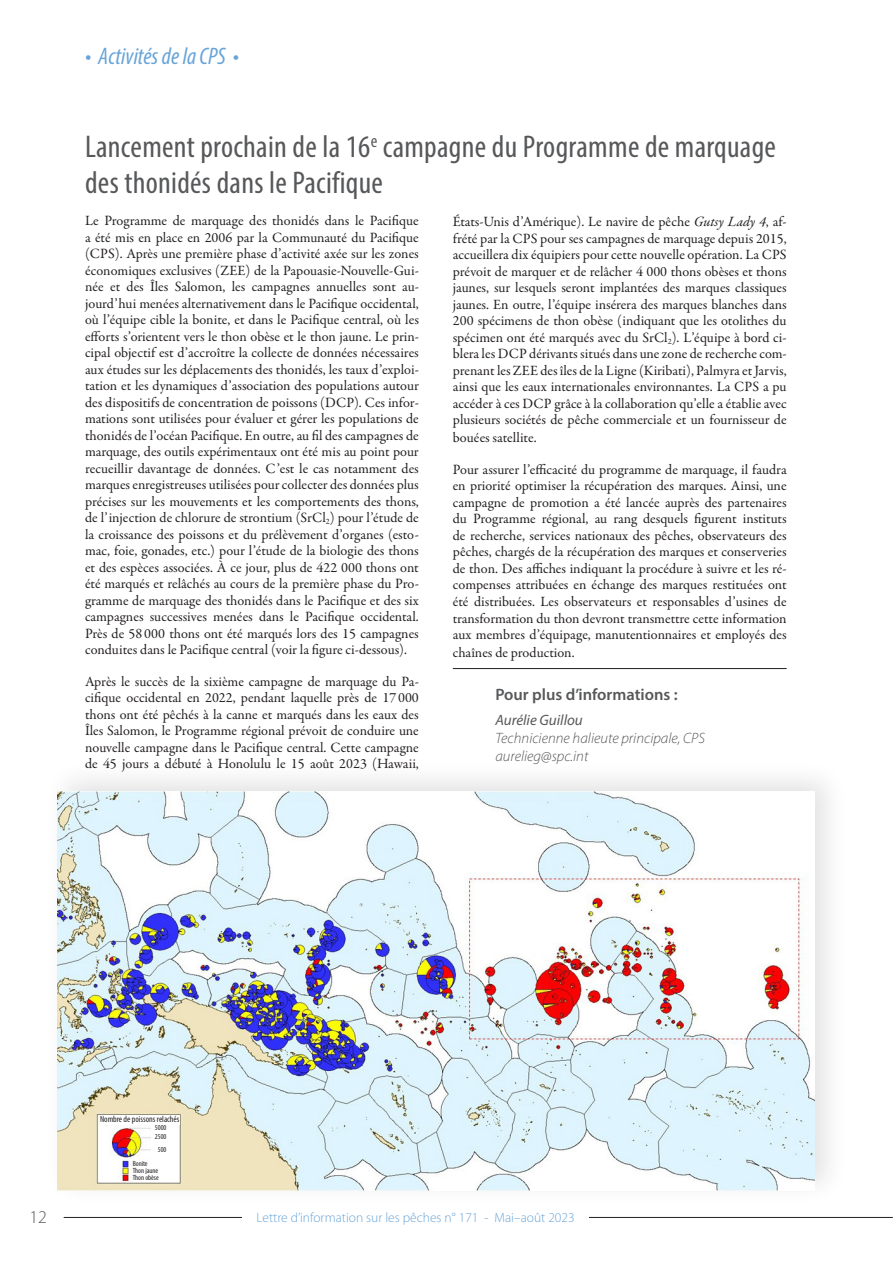
<style>
.page{position:relative;width:893px;height:1263px;background:#fff}
.page>*{position:absolute;margin:0;border:0;box-sizing:border-box;transform-origin:0 0}
.Title_article{font:condensed 31.5px/36px "Myriad Pro";letter-spacing:.01em;color:#57585a}
.t1{font:italic condensed 24px "Myriad Pro";color:#68a4d8}
.t2{font:300 18px "Myriad Pro";color:#57585a}
.for_more_information{font:600 16.5px "Myriad Pro";color:#57585a}
.for_more_info_email{font:italic 300 15px "Myriad Pro";color:#57585a}
.For_more_info_name{font:italic 15px "Myriad Pro";color:#57585a}
.t3{font:14.25px/16.5px "Garamond Premr Pro";color:#231f20;text-align:justify}
.t4{font:300 13.5px "Myriad Pro";color:#68a4d8}
.Table_of_contents_-_title{font:condensed 9px "Myriad Pro";color:#231f20}
.Table_of_contents_-_title-2{font:condensed 7.5px "Myriad Pro";color:#231f20}
.s1{font-style:italic}
</style>
<div class="page">
<hr style="left:64px;top:1217px;width:828px;height:1px;background:#231f20">
<div style="left:242px;top:1212px;width:347px;height:22px;background:#fff"></div>
<div style="left:42px;top:758px;width:808px;height:449px;background:#231f20;opacity:.13"></div>
<img style="left:57px;top:792px;width:757px;height:398px">
<hr style="left:453px;top:668px;width:334px;height:1px;background:#231f20">
<div style="left:100px;top:1115px;width:80px;height:10px;background:#fff"></div>
<div style="left:151px;top:1125px;width:15px;height:8px;background:#fff"></div>
<div style="left:151px;top:1133px;width:15px;height:13px;background:#fff"></div>
<div style="left:151px;top:1146px;width:15px;height:11px;background:#fff"></div>
<div style="left:133px;top:1160px;width:30px;height:7px;background:#fff"></div>
<div style="left:133px;top:1167px;width:33px;height:7px;background:#fff"></div>
<div style="left:133px;top:1174px;width:30px;height:8px;background:#fff"></div>
<h2 class="t1" style="left:85px;top:41px;width:155px">• Activités de la CPS •</h2>
<p class="Title_article" style="left:85px;top:128px;width:692px">Lancement prochain de la 16<sup>e</sup> campagne du Programme de marquage des thonidés dans le Pacifique</p>
<p class="t3" style="left:85px;top:213px;width:335px">Le Programme de marquage des thonidés dans le Pacifique a été mis en place en 2006 par la Communauté du Pacifique (CPS). Après une première phase d’activité axée sur les zones économiques exclusives (ZEE) de la Papouasie-Nouvelle-Gui&shy;née et des Îles Salomon, les campagnes annuelles sont au&shy;jourd’hui menées alternativement dans le Pacifique occidental, où l’équipe cible la bonite, et dans le Pacifique central, où les efforts s’orientent vers le thon obèse et le thon jaune. Le prin&shy;cipal objectif est d’accroître la collecte de données nécessaires aux études sur les déplacements des thonidés, les taux d’exploi&shy;tation et les dynamiques d’association des populations autour des dispositifs de concentration de poissons (DCP). Ces infor&shy;mations sont utilisées pour évaluer et gérer les populations de thonidés de l’océan Pacifique. En outre, au fil des campagnes de marquage, des outils expérimentaux ont été mis au point pour recueillir davantage de données. C’est le cas notamment des marques enregistreuses utilisées pour collecter des données plus précises sur les mouvements et les comportements des thons, de l’injection de chlorure de strontium (SrCl<sub>2</sub>) pour l’étude de la croissance des poissons et du prélèvement d’organes (esto&shy;mac, foie, gonades, etc.) pour l’étude de la biologie des thons et des espèces associées. À ce jour, plus de 422 000 thons ont été marqués et relâchés au cours de la première phase du Pro&shy;gramme de marquage des thonidés dans le Pacifique et des six campagnes successives menées dans le Pacifique occidental.<br>Près de 58 000 thons ont été marqués lors des 15 campagnes conduites dans le Pacifique central (voir la figure ci-dessous).</p>
<p class="t3" style="left:85px;top:673px;width:335px">Après le succès de la sixième campagne de marquage du Pa&shy;cifique occidental en 2022, pendant laquelle près de 17 000 thons ont été pêchés à la canne et marqués dans les eaux des Îles Salomon, le Programme régional prévoit de conduire une nouvelle campagne dans le Pacifique central. Cette campagne de 45 jours a débuté à Honolulu le 15 août 2023 (Hawaii,</p>
<p class="t3" style="left:453px;top:214px;width:335px">États-Unis d’Amérique). Le navire de pêche <span class="s1">Gutsy Lady 4</span>, af&shy;frété par la CPS pour ses campagnes de marquage depuis 2015, accueillera dix équipiers pour cette nouvelle opération. La CPS prévoit de marquer et de relâcher 4 000 thons obèses et thons jaunes, sur lesquels seront implantées des marques classiques jaunes. En outre, l’équipe insérera des marques blanches dans 200 spécimens de thon obèse (indiquant que les otolithes du spécimen ont été marqués avec du SrCl<sub>2</sub>). L’équipe à bord ci&shy;blera les DCP dérivants situés dans une zone de recherche com&shy;prenant les ZEE des îles de la Ligne (Kiribati), Palmyra et Jarvis, ainsi que les eaux internationales environnantes. La CPS a pu accéder à ces DCP grâce à la collaboration qu’elle a établie avec plusieurs sociétés de pêche commerciale et un fournisseur de</p>
<p class="t3" style="left:453px;top:430px;width:85px">bouées satellite.</p>
<p class="t3" style="left:453px;top:462px;width:335px">Pour assurer l’efficacité du programme de marquage, il faudra en priorité optimiser la récupération des marques. Ainsi, une campagne de promotion a été lancée auprès des partenaires du Programme régional, au rang desquels figurent instituts de recherche, services nationaux des pêches, observateurs des pêches, chargés de la récupération des marques et conserveries de thon. Des affiches indiquant la procédure à suivre et les ré&shy;compenses attribuées en échange des marques restituées ont été distribuées. Les observateurs et responsables d’usines de transformation du thon devront transmettre cette information aux membres d’équipage, manutentionnaires et employés des</p>
<p class="t3" style="left:453px;top:645px;width:123px">chaînes de production.</p>
<p class="for_more_information" style="left:495px;top:684px;width:184px">Pour plus d’informations :</p>
<p class="For_more_info_name" style="left:495px;top:711px;width:89px">Aurélie Guillou</p>
<p class="for_more_info_email" style="left:495px;top:729px;width:211px">Technicienne halieute principale, CPS</p>
<p class="for_more_info_email" style="left:495px;top:747px;width:95px">aurelieg@spc.int</p>
<p class="Table_of_contents_-_title" style="left:100px;top:1114px;width:81px">Nombre de poissons relachés</p>
<p class="Table_of_contents_-_title-2" style="left:155px;top:1123px;width:13px">5000</p>
<p class="Table_of_contents_-_title-2" style="left:155px;top:1132px;width:13px">2500</p>
<p class="Table_of_contents_-_title-2" style="left:158px;top:1145px;width:10px">500</p>
<p class="Table_of_contents_-_title-2" style="left:133px;top:1159px;width:17px">Bonite</p>
<p class="Table_of_contents_-_title-2" style="left:133px;top:1165px;width:27px">Thon jaune</p>
<p class="Table_of_contents_-_title-2" style="left:133px;top:1173px;width:28px">Thon obèse</p>
<p class="t2" style="left:29px;top:1206px;width:19px">12</p>
<p class="t4" style="left:257px;top:1209px;width:320px">Lettre d’information sur les pêches n° 171 - Mai–août 2023</p>
</div>
